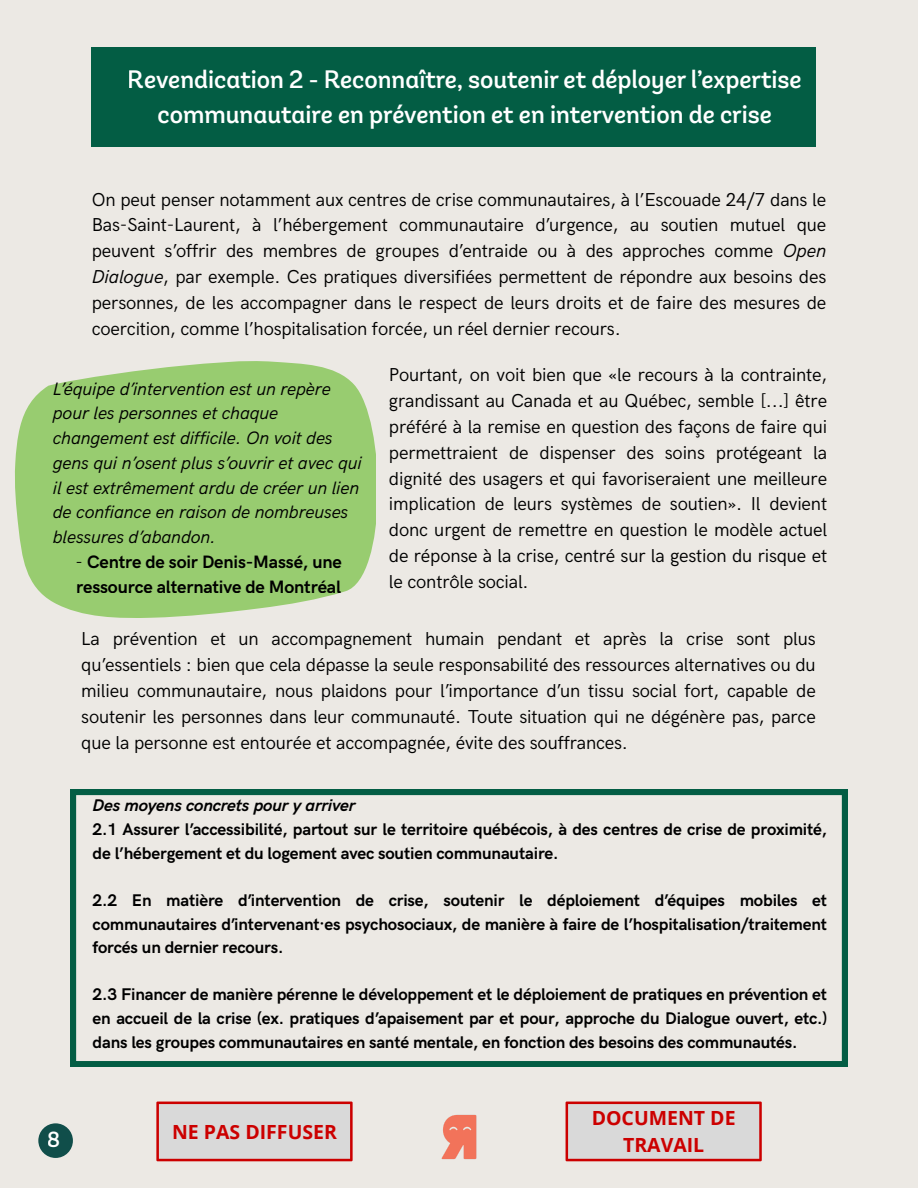
<style>
.page{position:relative;width:918px;height:1188px;background:#ece9e4}
.page>*{position:absolute;margin:0;border:0;box-sizing:border-box;transform-origin:0 0}
.t1{font:500 25.2px/34.8px "Andes Neue Alt 3";color:#fff;text-align:center}
.t2{font:500 21.9px "Andes Neue Alt 3";color:#fff}
.t3{font:700 19.5px "Open Sans";color:#c00}
.t4{font:18.75px/25.8px "HK Grotesk";letter-spacing:-.01em;color:#000;text-align:justify}
.t5{font:italic 18px/24.8px "HK Grotesk";letter-spacing:-.01em;color:#000}
.t6{font:700 18px/24.8px "HK Grotesk";letter-spacing:-.01em;color:#000}
.t7{font:700 16.95px/23.7px "HK Grotesk";letter-spacing:-.01em;color:#000;text-align:justify}
.t8{font:italic 700 16.95px "HK Grotesk";letter-spacing:-.01em;color:#000}
.s1{font-style:italic}
.s2{font-weight:400}
</style>
<div class="page">
<div style="left:92px;top:47px;width:724px;height:100px;background:#035d44"></div>
<svg style="left:71px;top:789px;width:776px;height:277px"></svg>
<svg style="left:15px;top:361px;width:361px;height:256px;background:#a1cf7c"></svg>
<img style="left:441px;top:1114px;width:36px;height:46px">
<svg style="left:156px;top:1102px;width:197px;height:59px;background:#d7c4c4"></svg>
<svg style="left:566px;top:1102px;width:196px;height:59px;background:#d7c4c4"></svg>
<svg style="left:38px;top:1123px;width:35px;height:35px"></svg>
<h1 class="t1" style="left:128px;top:62px;width:675px">Revendication 2 - Reconnaître, soutenir et déployer l’expertise communautaire en prévention et en intervention de crise</h1>
<p class="t4" style="left:92px;top:187px;width:736px">On peut penser notamment aux centres de crise communautaires, à l’Escouade 24/7 dans le Bas-Saint-Laurent, à l’hébergement communautaire d’urgence, au soutien mutuel que peuvent s’offrir des membres de groupes d’entraide ou à des approches comme <span class="s1">Open Dialogue</span>, par exemple. Ces pratiques diversifiées permettent de répondre aux besoins des personnes, de les accompagner dans le respect de leurs droits et de faire des mesures de coercition, comme l’hospitalisation forcée, un réel dernier recours.</p>
<p class="t5" style="left:53px;top:377px;width:310px">L’équipe d’intervention est un repère pour les personnes et chaque changement est difficile. On voit des gens qui n’osent plus s’ouvrir et avec qui il est extrêmement ardu de créer un lien de confiance en raison de nombreuses blessures d’abandon.</p>
<p class="t6" style="left:75px;top:550px;width:268px"><span class="s2">-</span> Centre de soir Denis-Massé, une ressource alternative de Montréal</p>
<p class="t4" style="left:389px;top:362px;width:440px">Pourtant, on voit bien que «le recours à la contrainte, grandissant au Canada et au Québec, semble [...] être préféré à la remise en question des façons de faire qui permettraient de dispenser des soins protégeant la dignité des usagers et qui favoriseraient une meilleure implication de leurs systèmes de soutien». Il devient donc urgent de remettre en question le modèle actuel de réponse à la crise, centré sur la gestion du risque et le contrôle social.</p>
<p class="t4" style="left:81px;top:627px;width:736px">La prévention et un accompagnement humain pendant et après la crise sont plus qu’essentiels : bien que cela dépasse la seule responsabilité des ressources alternatives ou du milieu communautaire, nous plaidons pour l’importance d’un tissu social fort, capable de soutenir les personnes dans leur communauté. Toute situation qui ne dégénère pas, parce que la personne est entourée et accompagnée, évite des souffrances.</p>
<p class="t8" style="left:93px;top:796px;width:264px">Des moyens concrets pour y arriver</p>
<p class="t7" style="left:93px;top:818px;width:736px">2.1 Assurer l’accessibilité, partout sur le territoire québécois, à des centres de crise de proximité, de l’hébergement et du logement avec soutien communautaire.</p>
<p class="t7" style="left:93px;top:889px;width:736px">2.2 En matière d’intervention de crise, soutenir le déploiement d’équipes mobiles et communautaires d’intervenant·es psychosociaux, de manière à faire de l’hospitalisation/traitement forcés un dernier recours.</p>
<p class="t7" style="left:93px;top:984px;width:736px">2.3 Financer de manière pérenne le développement et le déploiement de pratiques en prévention et en accueil de la crise (ex. pratiques d’apaisement par et pour, approche du Dialogue ouvert, etc.) dans les groupes communautaires en santé mentale, en fonction des besoins des communautés.</p>
<p class="t3" style="left:592px;top:1104px;width:145px">DOCUMENT DE</p>
<p class="t3" style="left:172px;top:1118px;width:166px">NE PAS DIFFUSER</p>
<p class="t2" style="left:48px;top:1126px;width:14px">8</p>
<p class="t3" style="left:623px;top:1131px;width:83px">TRAVAIL</p>
</div>
